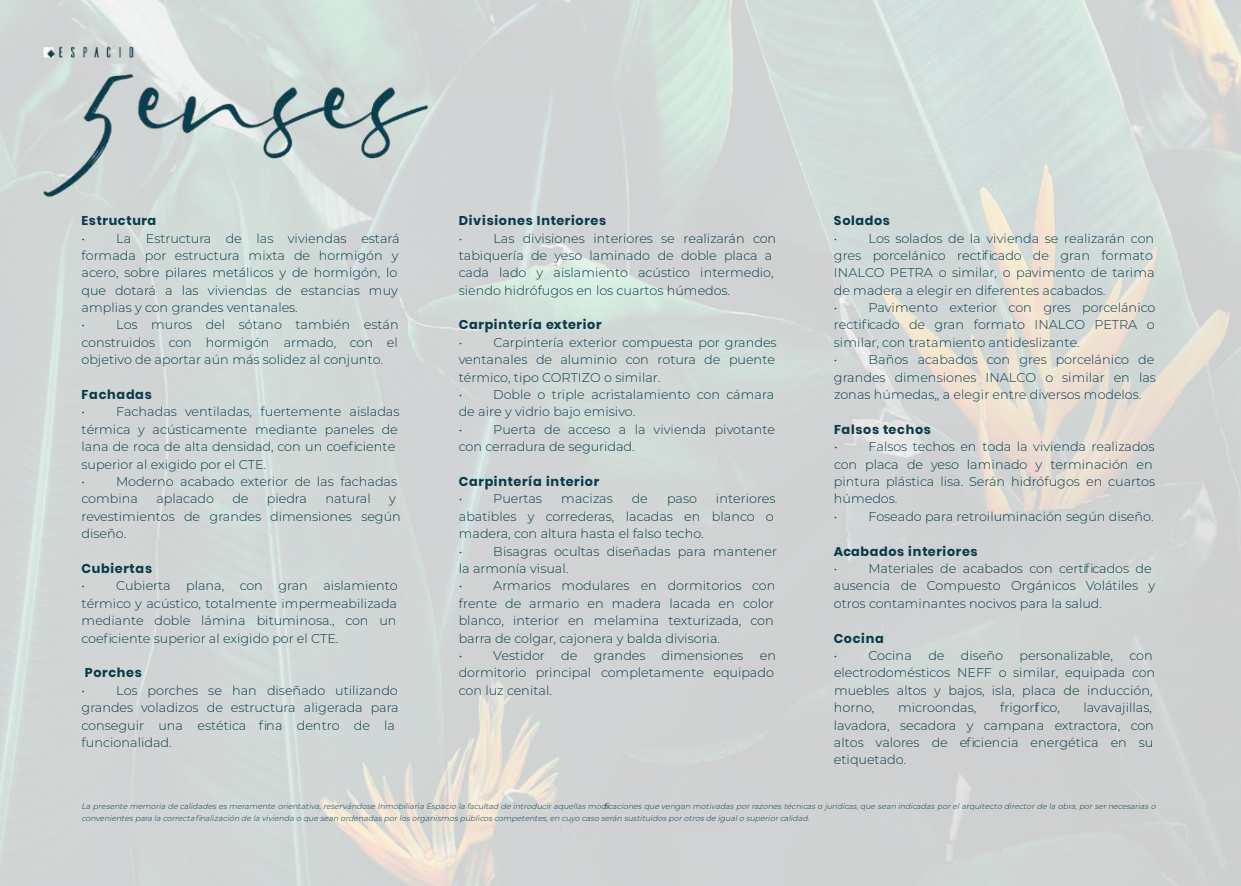
<style>
.page{position:relative;width:1241px;height:886px;background:#fff}
.page>*{position:absolute;margin:0;border:0;box-sizing:border-box;transform-origin:0 0}
.t1{font:300 12.75px/17.4px "Montserrat";letter-spacing:-.005em;color:#093a4a}
.t2{font:700 12.75px "Poppins";letter-spacing:.05em;color:#093a4a}
.t3{font:italic 300 7.75px/11.8px "Montserrat";color:#093a4a}
</style>
<div class="page">
<img style="left:0;top:0;width:510px;height:275px">
<p class="t2" style="left:459px;top:213px;width:149px">Divisiones Interiores</p>
<p class="t1" style="left:459px;top:229px;width:5px">•</p>
<p class="t2" style="left:833px;top:213px;width:58px">Solados</p>
<p class="t1" style="left:833px;top:229px;width:5px">•</p>
<p class="t1" style="left:833px;top:229px;width:322px;text-indent:34px">Los solados de la vivienda se realizarán con gres porcelánico rectificado de gran formato INALCO PETRA o similar, o pavimento de tarima de madera a elegir en diferentes acabados.<br>•</p>
<p class="t2" style="left:82px;top:213px;width:76px">Estructura</p>
<p class="t1" style="left:82px;top:229px;width:5px">•</p>
<p class="t1" style="left:459px;top:229px;width:319px;text-indent:34px">Las divisiones interiores se realizarán con tabiquería de yeso laminado de doble placa a cada lado y aislamiento acústico intermedio, siendo hidrófugos en los cuartos húmedos.</p>
<p class="t2" style="left:459px;top:318px;width:144px">Carpintería exterior</p>
<p class="t1" style="left:459px;top:333px;width:5px">•</p>
<p class="t1" style="left:82px;top:229px;width:319px;text-indent:34px">La Estructura de las viviendas estará formada por estructura mixta de hormigón y acero, sobre pilares metálicos y de hormigón, lo que dotará a las viviendas de estancias muy amplias y con grandes ventanales.<br>•</p>
<p class="t1" style="left:833px;top:298px;width:323px;text-indent:34px">Pavimento exterior con gres porcelánico rectificado de gran formato INALCO PETRA o similar, con tratamiento antideslizante.<br>•</p>
<p class="t1" style="left:82px;top:316px;width:318px;text-align:justify;text-indent:34px">Los muros del sótano también están construidos con hormigón armado, con el objetivo de aportar aún más solidez al conjunto.</p>
<p class="t2" style="left:82px;top:387px;width:72px">Fachadas</p>
<p class="t1" style="left:82px;top:403px;width:5px">•</p>
<p class="t1" style="left:459px;top:333px;width:319px;text-indent:35px">Carpintería exterior compuesta por grandes ventanales de aluminio con rotura de puente térmico, tipo CORTIZO o similar.<br>•</p>
<p class="t1" style="left:833px;top:351px;width:323px;text-indent:34px">Baños acabados con gres porcelánico de grandes dimensiones INALCO o similar en las zonas húmedas,, a elegir entre diversos modelos.</p>
<p class="t2" style="left:833px;top:422px;width:98px">Falsos techos</p>
<p class="t1" style="left:833px;top:438px;width:5px">•</p>
<p class="t1" style="left:833px;top:438px;width:323px;text-indent:35px">Falsos techos en toda la vivienda realizados con placa de yeso laminado y terminación en pintura plástica lisa. Serán hidrófugos en cuartos húmedos.<br>•</p>
<p class="t1" style="left:459px;top:385px;width:317px;text-indent:34px">Doble o triple acristalamiento con cámara de aire y vidrio bajo emisivo.<br>•</p>
<p class="t1" style="left:82px;top:403px;width:319px;text-indent:34px">Fachadas ventiladas, fuertemente aisladas térmica y acústicamente mediante paneles de lana de roca de alta densidad, con un coeficiente superior al exigido por el CTE.<br>•</p>
<p class="t1" style="left:459px;top:420px;width:318px;text-indent:34px">Puerta de acceso a la vivienda pivotante con cerradura de seguridad.</p>
<p class="t2" style="left:459px;top:474px;width:142px">Carpintería interior</p>
<p class="t1" style="left:459px;top:490px;width:5px">•</p>
<p class="t1" style="left:493px;top:490px;width:50px">Puertas</p>
<p class="t1" style="left:561px;top:490px;width:53px">macizas</p>
<p class="t1" style="left:631px;top:490px;width:18px">de</p>
<p class="t1" style="left:667px;top:490px;width:31px">paso</p>
<p class="t1" style="left:82px;top:472px;width:317px;text-indent:34px">Moderno acabado exterior de las fachadas combina</p>
<p class="t1" style="left:156px;top:490px;width:59px">aplacado</p>
<p class="t1" style="left:232px;top:490px;width:18px">de</p>
<p class="t1" style="left:267px;top:490px;width:42px">piedra</p>
<p class="t1" style="left:325px;top:490px;width:47px">natural</p>
<p class="t1" style="left:459px;top:490px;width:318px;text-indent:257px">interiores abatibles y correderas, lacadas en blanco o madera, con altura hasta el falso techo.<br>•</p>
<p class="t1" style="left:82px;top:490px;width:320px;text-indent:307px">y revestimientos de grandes dimensiones según diseño.</p>
<p class="t2" style="left:82px;top:561px;width:72px">Cubiertas</p>
<p class="t1" style="left:82px;top:577px;width:5px">•</p>
<p class="t1" style="left:868px;top:507px;width:286px">Foseado para retroiluminación según diseño.</p>
<p class="t2" style="left:833px;top:544px;width:145px">Acabados interiores</p>
<p class="t1" style="left:833px;top:559px;width:5px">•</p>
<p class="t1" style="left:833px;top:559px;width:323px;text-indent:34px">Materiales de acabados con certificados de ausencia de Compuesto Orgánicos Volátiles y otros contaminantes nocivos para la salud.</p>
<p class="t2" style="left:833px;top:631px;width:51px">Cocina</p>
<p class="t1" style="left:833px;top:646px;width:5px">•</p>
<p class="t1" style="left:868px;top:646px;width:45px">Cocina</p>
<p class="t1" style="left:928px;top:646px;width:18px">de</p>
<p class="t1" style="left:960px;top:646px;width:44px">diseño</p>
<p class="t1" style="left:1019px;top:646px;width:95px">personalizable,</p>
<p class="t1" style="left:459px;top:542px;width:320px;text-indent:34px">Bisagras ocultas diseñadas para mantener la armonía visual.<br>•</p>
<p class="t1" style="left:82px;top:577px;width:318px;text-align:justify;text-indent:34px">Cubierta plana, con gran aislamiento térmico y acústico, totalmente impermeabilizada mediante doble lámina bituminosa., con un coeficiente superior al exigido por el CTE.</p>
<p class="t2" style="left:85px;top:665px;width:59px">Porches</p>
<p class="t1" style="left:82px;top:681px;width:5px">•</p>
<p class="t1" style="left:459px;top:577px;width:318px;text-indent:34px">Armarios modulares en dormitorios con frente de armario en madera lacada en color blanco, interior en melamina texturizada, con barra de colgar, cajonera y balda divisoria.<br>•</p>
<p class="t1" style="left:493px;top:646px;width:53px">Vestidor</p>
<p class="t1" style="left:561px;top:646px;width:18px">de</p>
<p class="t1" style="left:593px;top:646px;width:53px">grandes</p>
<p class="t1" style="left:661px;top:646px;width:83px">dimensiones</p>
<p class="t1" style="left:833px;top:646px;width:323px;text-indent:295px">con electrodomésticos NEFF o similar, equipada con muebles altos y bajos, isla, placa de inducción, horno,</p>
<p class="t1" style="left:459px;top:646px;width:318px;text-indent:301px">en dormitorio principal completamente equipado con luz cenital.</p>
<p class="t1" style="left:82px;top:681px;width:318px;text-indent:34px">Los porches se han diseñado utilizando grandes voladizos de estructura aligerada para conseguir una estética fina dentro de la funcionalidad.</p>
<p class="t1" style="left:897px;top:698px;width:80px">microondas,</p>
<p class="t1" style="left:999px;top:698px;width:61px">frigorífico,</p>
<p class="t1" style="left:833px;top:698px;width:321px;text-indent:249px">lavavajillas, lavadora, secadora y campana extractora, con altos valores de eficiencia energética en su etiquetado.</p>
<p class="t3" style="left:81px;top:800px;width:1077px">La presente memoria de calidades esmeramente orientativa, reservándose Inmobiliaria Espacio la facultad de introducir aquellasmodfiicaciones que vengan motivadas por razones técnicaso jurídicas,que sean indicadas porel arquitecto director de la obra, por ser necesarias o convenientespara la correctafinalización de la vivienda o que sean ordenadaspor losorganismospúblicoscompetentes,en cuyo caso serán sustituidospor otrosde igual o superior calidad.</p>
</div>
